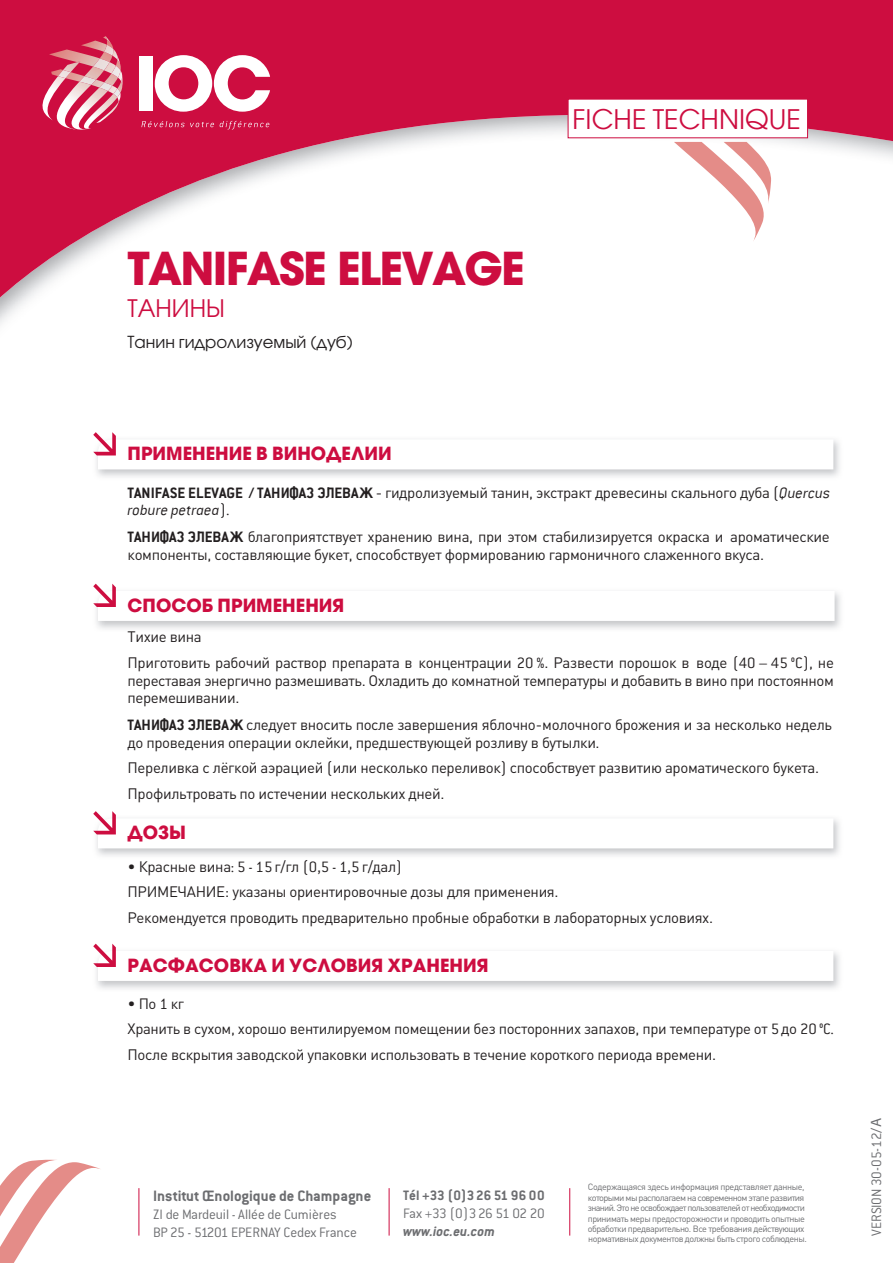
<style>
.page{position:relative;width:893px;height:1263px;background:#fff}
.page>*{position:absolute;margin:0;border:0;box-sizing:border-box;transform-origin:0 0}
.t1{font:700 45px "Avant Garde LT";letter-spacing:-.04em;color:#cd0d40}
.t2{font:27px "Avant Garde LT";color:#cd0d40}
.t3{font:24px "Avant Garde Gothic C";color:#cd0d40}
.t4{font:700 18px "Avant Garde Gothic ITC";color:#cd0d40}
.t5{font:700 16.5px "Conduit ITC";color:#6c6d70}
.t6{font:16.5px "Avant Garde Gothic C";color:#231f20}
.t7{font:italic 300 16.5px "Conduit ITC";color:#231f20}
.t8{font:15px/25.5px "DIN Pro";letter-spacing:-.025em;color:#231f20}
.t9{font:15px/18px "Conduit ITC Light";letter-spacing:-.01em;color:#6c6d70}
.t10{font:700 15px "Conduit ITC";color:#6c6d70}
.t11{font:15px "Conduit ITC Light";letter-spacing:-.03em;color:#6c6d70}
.t12{font:italic 700 15px "Conduit ITC";color:#6c6d70}
.t13{font:14.85px/25.7px "DIN Pro";letter-spacing:-.025em;color:#231f20}
.t14{font:9px/10.4px "DIN Pro";letter-spacing:-.05em;color:#6c6d70}
.s1{font-family:"Conduit ITC";font-weight:700;font-size:16.5px}
.s2{font-family:"ITC Conduit Cyrillic";font-size:16.5px}
.s3{font-family:"Conduit ITC Light";font-size:16.5px}
.s4{font-family:"Conduit ITC";font-weight:300;font-style:italic;font-size:16.5px}
.s5{font-family:"Conduit ITC Light";font-weight:400;font-style:normal}
.s6{font-size:15px}
.s7{font-family:"Myriad Pro"}
</style>
<div class="page">
<svg style="left:0;top:0;width:893px;height:324px"></svg>
<svg style="left:0;top:1160px;width:100px;height:103px"></svg>
<svg style="left:567px;top:98px;width:241px;height:41px"></svg>
<img style="left:49px;top:49px;width:6px;height:13px">
<img style="left:121px;top:75px;width:2px;height:54px">
<img style="left:113px;top:105px;width:8px;height:25px">
<img style="left:55px;top:36px;width:58px;height:94px">
<img style="left:93px;top:58px;width:6px;height:12px">
<img style="left:79px;top:76px;width:17px;height:9px">
<svg style="left:99px;top:36px;width:23px;height:69px;background:#dc7a8d"></svg>
<img style="left:39px;top:62px;width:40px;height:59px">
<svg style="left:58px;top:70px;width:13px;height:8px"></svg>
<svg style="left:141px;top:121px;width:73px;height:6px"></svg>
<svg style="left:220px;top:121px;width:49px;height:8px"></svg>
<div style="left:139px;top:56px;width:14px;height:55px;background:#fff"></div>
<svg style="left:155px;top:55px;width:115px;height:57px"></svg>
<img style="left:674px;top:142px;width:92px;height:100px">
<img style="left:724px;top:142px;width:47px;height:62px">
<svg style="left:93px;top:432px;width:740px;height:37px"></svg>
<svg style="left:93px;top:584px;width:742px;height:37px"></svg>
<svg style="left:93px;top:811px;width:740px;height:37px"></svg>
<svg style="left:93px;top:944px;width:740px;height:37px"></svg>
<hr style="left:139px;top:1188px;width:1px;height:47px;background:#cd0d40">
<hr style="left:389px;top:1188px;width:1px;height:47px;background:#cd0d40">
<hr style="left:569px;top:1188px;width:1px;height:47px;background:#cd0d40">
<h2 class="t2" style="left:572px;top:103px;width:230px">FICHE TECHNIQUE</h2>
<h1 class="t1" style="left:128px;top:239px;width:399px">TANIFASE ELEVAGE</h1>
<h3 class="t3" style="left:128px;top:294px;width:99px">ТАНИНЫ</h3>
<p class="t6" style="left:128px;top:332px;width:227px">Танин гидролизуемый (дуб)</p>
<p class="t4" style="left:128px;top:441px;width:266px">ПРИМЕНЕНИЕ В ВИНОДЕЛИИ</p>
<p class="t8" style="left:128px;top:478px;width:704px"><span class="s1">TANIFASE ELEVAGE /</span> <span class="s2">ТАНИФАЗ ЭЛЕВАЖ</span> - гидролизуемый танин, экстракт древесины скального дуба <span class="s3">(</span><span class="s4">Quercus</span></p>
<p class="t8" style="left:128px;top:522px;width:704px"><span class="s2">ТАНИФАЗ ЭЛЕВАЖ</span> благоприятствует хранению вина, при этом стабилизируется окраска и ароматические</p>
<p class="t7" style="left:128px;top:500px;width:103px">robure petraea<span class="s5">).</span></p>
<p class="t8" style="left:128px;top:540px;width:638px">компоненты, составляющие букет, способствует формированию гармоничного слаженного вкуса.</p>
<p class="t4" style="left:128px;top:594px;width:218px">СПОСОБ ПРИМЕНЕНИЯ</p>
<p class="t8" style="left:128px;top:623px;width:708px">Тихие вина<br>Приготовить рабочий раствор препарата в концентрации <span class="s3">20 %</span>. Развести порошок в воде <span class="s3">(40 – 45 °C)</span>, не</p>
<p class="t8" style="left:128px;top:666px;width:708px">переставая энергично размешивать. Охладить до комнатной температуры и добавить в вино при постоянном</p>
<p class="t8" style="left:128px;top:714px;width:706px;line-height:18px"><span class="s2">ТАНИФАЗ ЭЛЕВАЖ</span> следует вносить после завершения яблочно-молочного брожения и за несколько недель до проведения операции оклейки, предшествующей розливу в бутылки.</p>
<p class="t8" style="left:128px;top:753px;width:693px">Переливка с лёгкой аэрацией <span class="s3">(</span>или несколько переливок<span class="s3">)</span> способствует развитию ароматического букета.<br>Профильтровать по истечении нескольких дней.</p>
<p class="t8" style="left:128px;top:684px;width:113px">перемешивании.</p>
<p class="t4" style="left:128px;top:821px;width:60px">ДОЗЫ</p>
<p class="t8" style="left:128px;top:852px;width:587px"><span class="s3">•</span> Красные вина<span class="s3">: 5 - 15</span> г/гл <span class="s3">(0,5 - 1,5</span> г/дал<span class="s3">)<br></span>ПРИМЕЧАНИЕ: указаны ориентировочные дозы для применения.<br>Рекомендуется проводить предварительно пробные обработки в лабораторных условиях.</p>
<p class="t4" style="left:128px;top:953px;width:363px">РАСФАСОВКА И УСЛОВИЯ ХРАНЕНИЯ</p>
<p class="t13" style="left:128px;top:989px;width:708px"><span class="s3">•</span> По <span class="s3">1</span> кг<br>Хранить в сухом, хорошо вентилируемом помещении без посторонних запахов, при температуре от <span class="s3">5</span> <span class="s6">до</span> <span class="s3">20 °C.</span></p>
<p class="t8" style="left:128px;top:1040px;width:590px">После вскрытия заводской упаковки использовать в течение короткого периода времени.</p>
<p class="t5" style="left:153px;top:1185px;width:220px">Institut Œnologique de Champagne</p>
<p class="t9" style="left:153px;top:1204px;width:205px">ZI de Mardeuil - Allée de Cumières<br>BP 25 - 51201 EPERNAY Cedex France</p>
<p class="t10" style="left:403px;top:1186px;width:143px">Tél +33 (0)3 26 51 96 00</p>
<p class="t11" style="left:403px;top:1204px;width:143px">Fax +33 (0)3 26 51 02 20</p>
<p class="t12" style="left:403px;top:1222px;width:93px">www.ioc.eu.com</p>
<p class="t14" style="left:588px;top:1181px;width:221px">Содержащаяся здесь информация представляет данные, которыми мы располагаем на современном этапе развития знаний. Это не освобождает пользователей от необходимости принимать меры предосторожности и проводить опытные обработки предварительно. Все требования действующих нормативных документов должны быть строго соблюдены.</p>
<p class="t9" style="left:867px;top:1235px;width:119px;rotate:-90deg">VERSION 30-05-12<span class="s7">/A</span></p>
</div>
